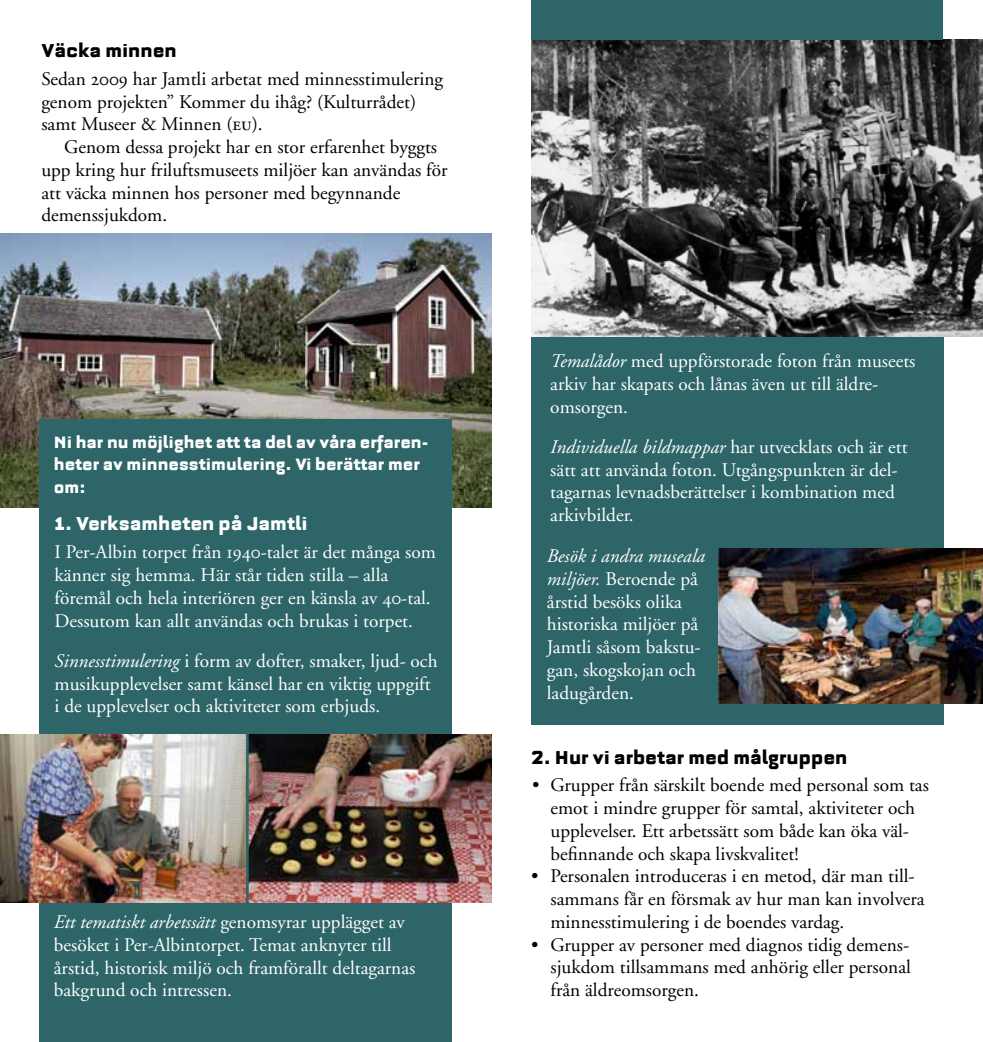
<style>
.page{position:relative;width:983px;height:1042px;background:#fff}
.page>*{position:absolute;margin:0;border:0;box-sizing:border-box;transform-origin:0 0}
.t1{font:900 22.75px "Bourgeois";color:#000}
.t2{font:900 22.75px "Bourgeois";color:#fff}
.t3{font:900 20.12px/22.8px "Bourgeois";color:#fff}
.t4{font:19.25px/22.8px "Adobe Garamond";color:#fff}
.t5{font:19.25px/22.8px "Adobe Garamond";color:#000}
.s1{font-family:"Adobe Garamond Regular SC"}
.s2{font-style:italic}
</style>
<div class="page">
<img style="left:0;top:233px;width:491px;height:274px">
<div style="left:531px;top:336px;width:411px;height:389px;background:#2d6569"></div>
<div style="left:40px;top:419px;width:411px;height:623px;background:#2d6569"></div>
<img style="left:0;top:735px;width:491px;height:168px">
<img style="left:531px;top:40px;width:451px;height:296px">
<img style="left:718px;top:548px;width:264px;height:155px">
<hr style="left:246px;top:730px;width:2px;height:178px;background:#2d6569">
<div style="left:531px;top:0;width:411px;height:40px;background:#2d6569"></div>
<p class="t1" style="left:41px;top:39px;width:137px">Väcka minnen</p>
<p class="t5" style="left:41px;top:68px;width:403px">Sedan <span class="s1">2009</span> har Jamtli arbetat med minnesstimulering genom projekten” Kommer du ihåg? (Kulturrådet) samt Museer &amp; Minnen (<span class="s1">eu</span>).</p>
<p class="t5" style="left:41px;top:136px;width:407px;text-indent:23px">Genom dessa projekt har en stor erfarenhet byggts upp kring hur friluftsmuseets miljöer kan användas för att väcka minnen hos personer med begynnande demenssjukdom.</p>
<p class="t3" style="left:54px;top:430px;width:376px">Ni har nu möjlighet att ta del av våra erfaren&shy;heter av minnesstimulering. Vi berättar mer om:</p>
<p class="t2" style="left:55px;top:512px;width:254px">1. Verksamheten på Jamtli</p>
<p class="t4" style="left:55px;top:541px;width:382px">I Per-Albin torpet från <span class="s1">1940</span>-talet är det många som känner sig hemma. Här står tiden stilla – alla föremål och hela interiören ger en känsla av <span class="s1">40</span>-tal.<br>Dessutom kan allt användas och brukas i torpet.</p>
<p class="t4" style="left:55px;top:650px;width:384px"><span class="s2">Sinnesstimulering</span> i form av dofter, smaker, ljud- och musikupplevelser samt känsel har en viktig uppgift i de upplevelser och aktiviteter som erbjuds.</p>
<p class="t4" style="left:54px;top:911px;width:363px"><span class="s2">Ett tematiskt arbetssätt</span> genomsyrar upplägget av besöket i Per-Albintorpet. Temat anknyter till årstid, historisk miljö och framförallt deltagarnas bakgrund och intressen.</p>
<p class="t4" style="left:550px;top:350px;width:366px"><span class="s2">Temalådor</span> med uppförstorade foton från museets arkiv har skapats och lånas även ut till äldre&shy;omsorgen.</p>
<p class="t4" style="left:550px;top:436px;width:359px"><span class="s2">Individuella bildmappar</span> har utvecklats och är ett sätt att använda foton. Utgångspunkten är del&shy;tagarnas levnadsberättelser i kombination med arkivbilder.</p>
<p class="t4" style="left:546px;top:545px;width:159px"><span class="s2">Besök i andra museala miljöer.</span> Beroende på årstid besöks olika historiska miljöer på<br>Jamtli såsom bakstu&shy;gan, skogskojan och ladugården.</p>
<p class="t1" style="left:531px;top:745px;width:318px">2. Hur vi arbetar med målgruppen</p>
<p class="t5" style="left:550px;top:774px;width:380px;text-indent:-19px"><span class="s2">•</span> Grupper från särskilt boende med personal som tas emot i mindre grupper för samtal, aktiviteter och upplevelser. Ett arbetssätt som både kan öka väl&shy;befinnande och skapa livskvalitet!</p>
<p class="t5" style="left:550px;top:865px;width:375px;text-indent:-19px">• Personalen introduceras i en metod, där man till&shy;sammans får en försmak av hur man kan involvera minnesstimulering i de boendes vardag.</p>
<p class="t5" style="left:550px;top:933px;width:362px;text-align:justify;text-indent:-19px">• Grupper av personer med diagnos tidig demens&shy;sjukdom tillsammans med anhörig eller personal från äldreomsorgen.</p>
</div>
